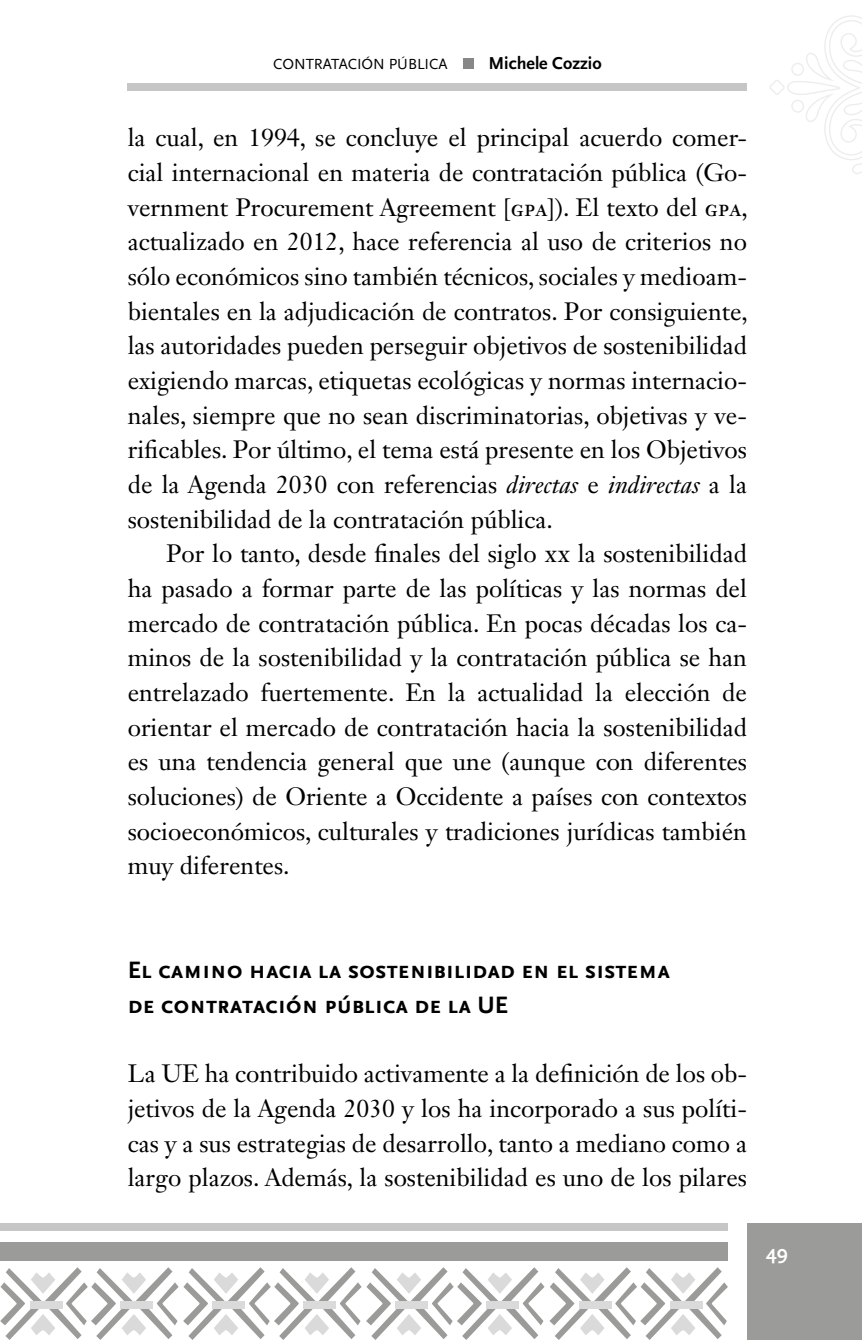
<style>
.page{position:relative;width:862px;height:1340px;background:#fff}
.page>*{position:absolute;margin:0;border:0;box-sizing:border-box;transform-origin:0 0}
.t1{font:24.75px/34.6px "Janson Text LT Std";color:#000;text-align:justify}
.Cuerpo{font:700 24.75px/34.6px "Scala Sans OT";color:#000}
.t2{font:700 20.25px "Scala Sans OT";color:#fff}
.t3{font:700 18px "Scala Sans OT";color:#000}
.t4{font:15.3px "Scala Sans OT";color:#000}
.s1{font-style:italic}
</style>
<div class="page">
<div style="left:462px;top:58px;width:11px;height:11px;background:#878787"></div>
<div style="left:128px;top:83px;width:618px;height:8px;background:#c6c6c6"></div>
<svg style="left:770px;top:15px;width:91px;height:159px"></svg>
<div style="left:746px;top:1223px;width:115px;height:116px;background:#9b9b9a"></div>
<div style="left:0;top:1241px;width:727px;height:19px;background:#9b9b9a"></div>
<div style="left:0;top:1223px;width:727px;height:8px;background:#c6c6c6"></div>
<svg style="left:0;top:1267px;width:727px;height:72px"></svg>
<p class="t4" style="left:273px;top:55px;width:176px">CONTRATACIÓN PÚBLICA</p>
<p class="t3" style="left:488px;top:53px;width:115px">Michele Cozzio</p>
<p class="t1" style="left:128px;top:120px;width:621px">la cual, en 1994, se concluye el principal acuerdo comer&shy;cial internacional en materia de contratación pública (Go&shy;vernment Procurement Agreement [gpa]). El texto del gpa, actualizado en 2012, hace referencia al uso de criterios no sólo económicos sino también técnicos, sociales y medioam&shy;bientales en la adjudicación de contratos. Por consiguiente, las autoridades pueden perseguir objetivos de sostenibilidad exigiendo marcas, etiquetas ecológicas y normas internacio&shy;nales, siempre que no sean discriminatorias, objetivas y ve&shy;rificables. Por último, el tema está presente en los Objetivos de la Agenda 2030 con referencias <span class="s1">directas</span> e <span class="s1">indirectas</span> a la sostenibilidad de la contratación pública.</p>
<p class="t1" style="left:128px;top:536px;width:620px;text-indent:38px">Por lo tanto, desde finales del siglo xx la sostenibilidad ha pasado a formar parte de las políticas y las normas del mercado de contratación pública. En pocas décadas los ca&shy;minos de la sostenibilidad y la contratación pública se han entrelazado fuertemente. En la actualidad la elección de orientar el mercado de contratación hacia la sostenibilidad es una tendencia general que une (aunque con diferentes soluciones) de Oriente a Occidente a países con contextos socioeconómicos, culturales y tradiciones jurídicas también muy diferentes.</p>
<p class="Cuerpo" style="left:128px;top:953px;width:543px">El camino hacia la sostenibilidad en el sistema de contratación pública de la UE</p>
<p class="t1" style="left:128px;top:1056px;width:620px">La UE ha contribuido activamente a la definición de los ob&shy;jetivos de la Agenda 2030 y los ha incorporado a sus políti&shy;cas y a sus estrategias de desarrollo, tanto a mediano como a largo plazos. Además, la sostenibilidad es uno de los pilares</p>
<p class="t2" style="left:765px;top:1240px;width:23px">49</p>
</div>
